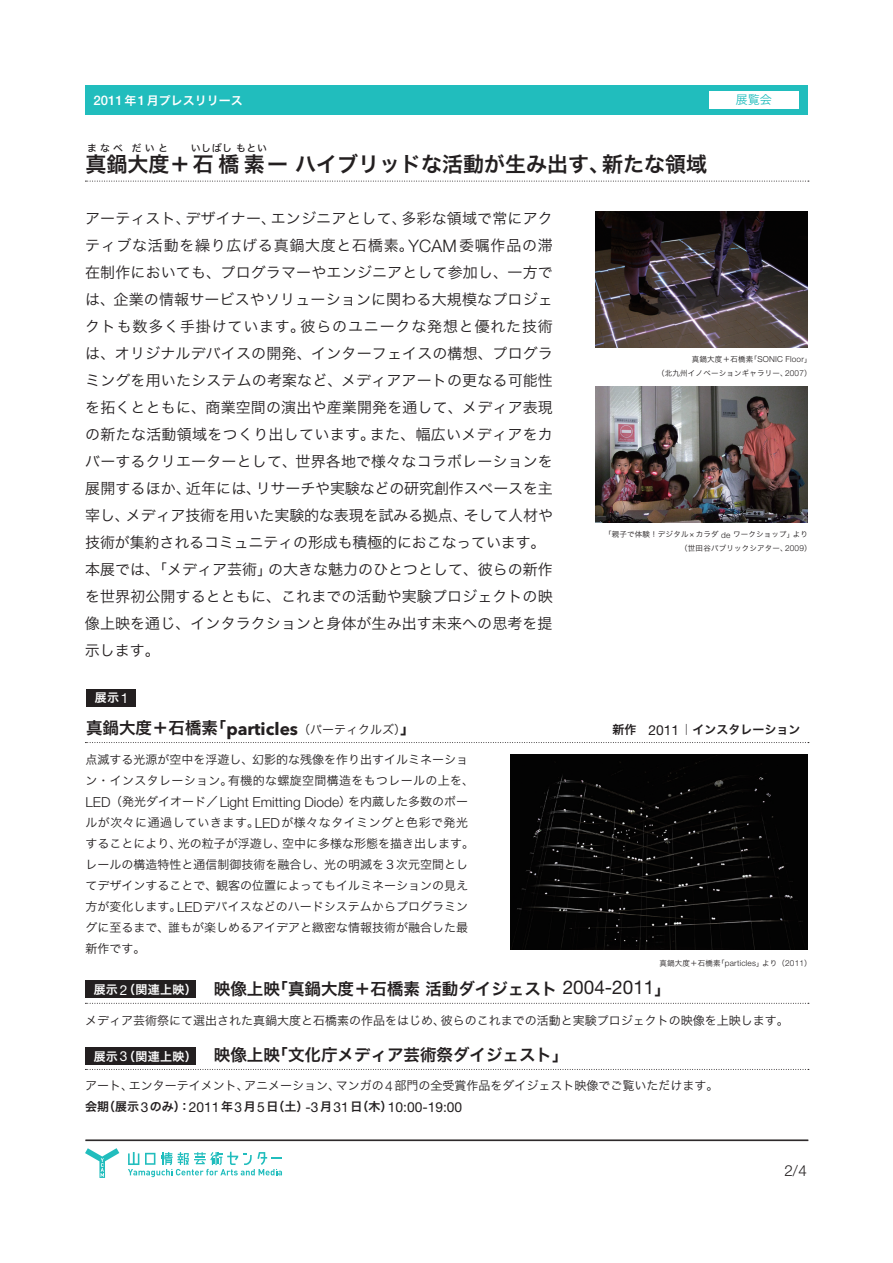
<style>
.page{position:relative;width:893px;height:1263px;background:#fff}
.page>*{position:absolute;margin:0;border:0;box-sizing:border-box;transform-origin:0 0}
.t1{font:21px "Hira Kaku Pro W6";color:#231f20}
.t2{font:16.5px "Hira Kaku Pro W6";color:#231f20}
.t3{font:300 15.15px "Helvetica Neue";color:#231f20}
.t4{font:15px/27px "Hira Kaku Pro W3";letter-spacing:.01em;color:#231f20}
.t5{font:13.8px "Helvetica Neue";color:#231f20}
.t6{font:300 13.8px "Helvetica Neue";color:#231f20}
.t7{font:12px/21px "Hira Kaku Pro W3";color:#231f20}
.t8{font:12px "Hira Kaku Pro W6";letter-spacing:.025em;color:#fff}
.t9{font:12px "Hira Kaku Pro W6";color:#231f20}
.t10{font:12px "Hira Kaku Pro W6";color:#fff}
.t11{font:12px "Hira Kaku Pro W3";color:#21bdbd}
.t12{font:10.5px "Hira Kaku Pro W6";color:#231f20}
.t13{font:10.5px "Hira Kaku Pro W6";letter-spacing:.12em;color:#231f20}
.t14{font:7.5px/13.5px "Hira Kaku Pro W3";letter-spacing:.025em;color:#231f20}
.s1{font-family:"Helvetica Neue";font-weight:500;font-size:13.2px}
.s2{font-family:"Helvetica Neue";font-weight:300;font-size:17.25px}
.s3{font-family:"Helvetica Neue";font-size:13.8px}
.s4{font-family:"Helvetica Neue";font-weight:300;font-size:8.25px}
.s5{font-family:"Avenir Next LT Pro";font-weight:700;font-size:17.4px}
.s6{font-family:"Hira Kaku Pro W3";font-size:12px}
.s7{font-family:"Hira Kaku Pro W3";font-weight:400;font-size:12px}
.s8{font-family:"Helvetica Neue";font-weight:300;font-size:13.8px}
.s9{font-family:"Helvetica Neue";font-size:18.9px}
.s10{font-family:"Hira Kaku Pro W6";font-size:12px}
</style>
<div class="page">
<svg style="left:85px;top:1148px;width:34px;height:30px"></svg>
<svg style="left:128px;top:1152px;width:154px;height:25px"></svg>
<div style="left:85px;top:85px;width:723px;height:30px;background:#21bdbd"></div>
<div style="left:709px;top:91px;width:89px;height:17px;background:#fff"></div>
<svg style="left:85px;top:181px;width:724px;height:1px"></svg>
<img style="left:595px;top:387px;width:213px;height:135px">
<img style="left:510px;top:755px;width:298px;height:195px">
<div style="left:86px;top:689px;width:50px;height:17px;background:#231f20"></div>
<svg style="left:85px;top:742px;width:724px;height:1px"></svg>
<img style="left:595px;top:212px;width:213px;height:135px">
<svg style="left:85px;top:1003px;width:724px;height:1px"></svg>
<div style="left:85px;top:981px;width:111px;height:17px;background:#231f20"></div>
<hr style="left:85px;top:1140px;width:723px;height:1px;background:#231f20">
<div style="left:85px;top:1047px;width:111px;height:17px;background:#231f20"></div>
<svg style="left:85px;top:1069px;width:724px;height:1px"></svg>
<p class="t10" style="left:94px;top:89px;width:151px"><span class="s1">2011</span>年<span class="s1">1</span>月プレスリリース</p>
<p class="t11" style="left:736px;top:89px;width:38px">展覧会</p>
<p class="t13" style="left:87px;top:138px;width:83px">まなべ だいと</p>
<p class="t12" style="left:190px;top:138px;width:78px">いしばしもとい</p>
<h1 class="t1" style="left:85px;top:145px;width:623px">真鍋大度＋石橋素ーハイブリッドな活動が生み出す、新たな領域</h1>
<p class="t4" style="left:85px;top:204px;width:470px">アーティスト、デザイナー、エンジニアとして、多彩な領域で常にアクティブな活動を繰り広げる真鍋大度と石橋素。<span class="s2">YCAM</span>委嘱作品の滞在制作においても、プログラマーやエンジニアとして参加し、一方では、企業の情報サービスやソリューションに関わる大規模なプロジェクトも数多く手掛けています。彼らのユニークな発想と優れた技術は、オリジナルデバイスの開発、インターフェイスの構想、プログラミングを用いたシステムの考案など、メディアアートの更なる可能性を拓くとともに、商業空間の演出や産業開発を通して、メディア表現の新たな活動領域をつくり出しています。また、幅広いメディアをカバーするクリエーターとして、世界各地で様々なコラボレーションを展開するほか、近年には、リサーチや実験などの研究創作スペースを主宰し、メディア技術を用いた実験的な表現を試みる拠点、そして人材や技術が集約されるコミュニティの形成も積極的におこなっています。本展では、「メディア芸術」の大きな魅力のひとつとして、彼らの新作を世界初公開するとともに、これまでの活動や実験プロジェクトの映像上映を通じ、インタラクションと身体が生み出す未来への思考を提示します。</p>
<p class="t8" style="left:95px;top:687px;width:35px">展示<span class="s3">1</span></p>
<p class="t14" style="left:657px;top:352px;width:156px;text-align:right">真鍋大度＋石橋素「<span class="s4">SONIC Floor</span>」<br>（北九州イノベーションギャラリー、<span class="s4">2007</span>）</p>
<p class="t14" style="left:680px;top:527px;width:133px;text-indent:-76px">「親子で体験！デジタル×カラダ <span class="s4">de</span> ワークショップ」より（世田谷パブリックシアター、<span class="s4">2009</span>）</p>
<p class="t2" style="left:86px;top:713px;width:332px">真鍋大度＋石橋素「<span class="s5">particles</span><span class="s6">（パーティクルズ）</span>」</p>
<p class="t9" style="left:612px;top:719px;width:190px">新作 <span class="s3">2011</span>｜インスタレーション</p>
<p class="t7" style="left:85px;top:748px;width:390px">点滅する光源が空中を浮遊し、幻影的な残像を作り出すイルミネーション・インスタレーション。有機的な螺旋空間構造をもつレールの上を、</p>
<p class="t6" style="left:85px;top:793px;width:384px">LED<span class="s7">（発光ダイオード／</span>Light Emitting Diode<span class="s7">）を内蔵した多数のボー</span></p>
<p class="t7" style="left:85px;top:811px;width:390px">ルが次々に通過していきます。<span class="s8">LED</span>が様々なタイミングと色彩で発光することにより、光の粒子が浮遊し、空中に多様な形態を描き出します。レールの構造特性と通信制御技術を融合し、光の明滅を３次元空間としてデザインすることで、観客の位置によってもイルミネーションの見え方が変化します。<span class="s8">LED</span>デバイスなどのハードシステムからプログラミングに至るまで、誰もが楽しめるアイデアと緻密な情報技術が融合した最新作です。</p>
<p class="t14" style="left:659px;top:956px;width:154px">真鍋大度＋石橋素「<span class="s4">particles</span>」より（<span class="s4">2011</span>）</p>
<p class="t2" style="left:214px;top:973px;width:459px">映像上映「真鍋大度＋石橋素活動ダイジェスト <span class="s9">2004-2011</span>」</p>
<p class="t7" style="left:85px;top:1009px;width:705px">メディア芸術祭にて選出された真鍋大度と石橋素の作品をはじめ、彼らのこれまでの活動と実験プロジェクトの映像を上映します。</p>
<p class="t8" style="left:94px;top:979px;width:105px">展示<span class="s3">2</span>（関連上映）</p>
<p class="t2" style="left:214px;top:1040px;width:356px">映像上映「文化庁メディア芸術祭ダイジェスト」</p>
<p class="t7" style="left:85px;top:1074px;width:635px">アート、エンターテイメント、アニメーション、マンガの<span class="s8">4</span>部門の全受賞作品をダイジェスト映像でご覧いただけます。</p>
<p class="t5" style="left:85px;top:1099px;width:379px"><span class="s10">会期（展示</span>3<span class="s10">のみ）：</span>2011<span class="s10">年</span>3<span class="s10">月</span>5<span class="s10">日（土）</span>-3<span class="s10">月</span>31<span class="s10">日（木）</span>10:00-19:00</p>
<p class="t8" style="left:94px;top:1045px;width:105px">展示<span class="s3">3</span>（関連上映）</p>
<p class="t3" style="left:784px;top:1162px;width:24px">2/4</p>
</div>
